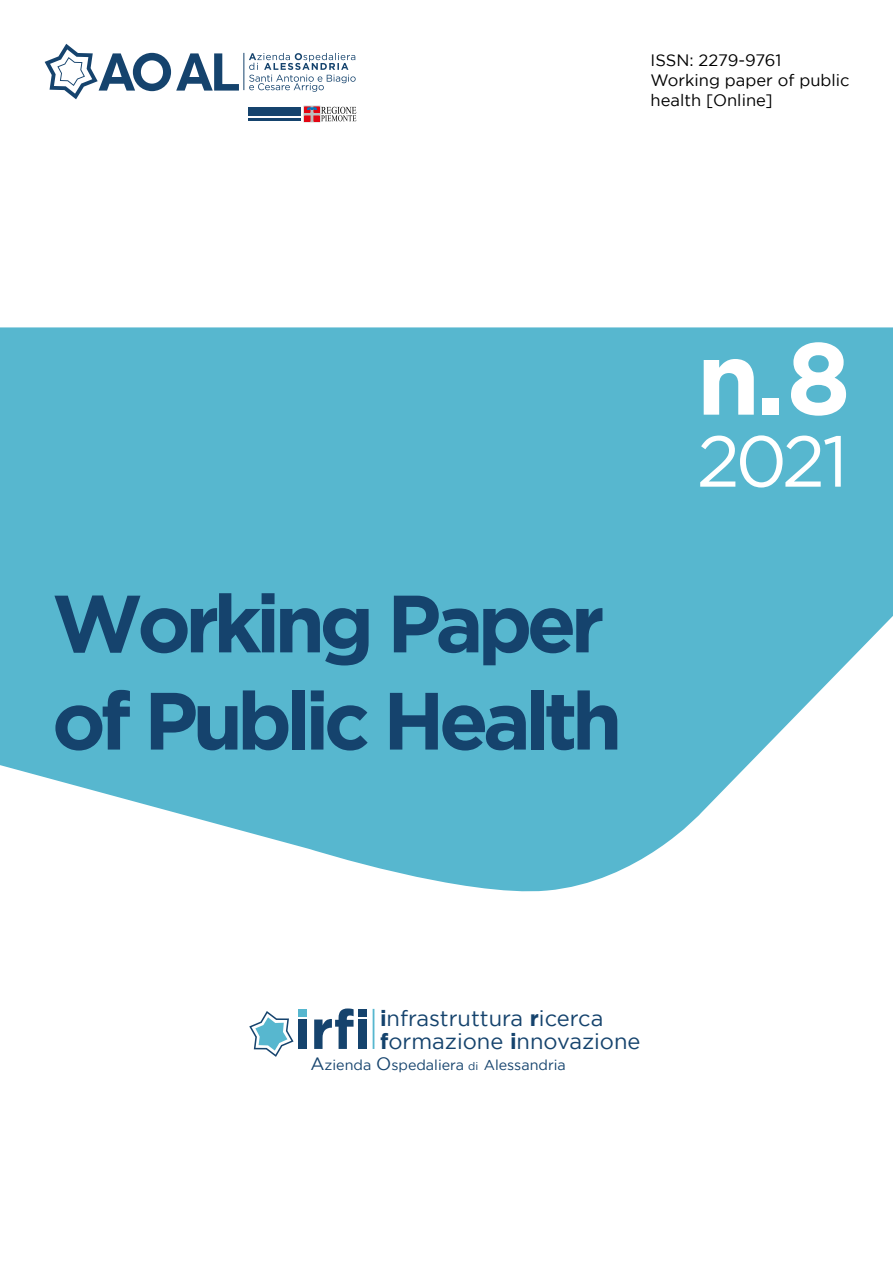
<style>
.page{position:relative;width:893px;height:1263px;background:#fff}
.page>*{position:absolute;margin:0;border:0;box-sizing:border-box;transform-origin:0 0}
.t1{font:700 102px "Gotham";color:#fff}
.t2{font:700 81px/97.2px "Gotham";letter-spacing:-.07em;color:#15436d}
.t3{font:72px "Gotham";color:#fff}
.t4{font:21.9px/23.7px "Gotham";color:#15436d}
.t5{font:16.5px/19.8px "Gotham";color:#000}
.t6{font:14.25px "Gotham";color:#15436d}
.s1{font-weight:700}
.s2{font-size:17.85px}
.s3{font-size:10.95px}
</style>
<div class="page">
<svg style="left:0;top:327px;width:893px;height:565px;background:#6dc0d5"></svg>
<div style="left:298px;top:1009px;width:9px;height:7px;background:#57b7cf"></div>
<div style="left:298px;top:1019px;width:8px;height:30px;background:#15436d"></div>
<div style="left:358px;top:1009px;width:9px;height:7px;background:#15436d"></div>
<svg style="left:314px;top:1008px;width:40px;height:41px"></svg>
<div style="left:358px;top:1019px;width:9px;height:30px;background:#15436d"></div>
<hr style="left:373px;top:1009px;width:1px;height:40px;background:#57b7cf">
<svg style="left:249px;top:1011px;width:45px;height:46px"></svg>
<svg style="left:45px;top:44px;width:194px;height:55px"></svg>
<hr style="left:244px;top:53px;width:1px;height:37px;background:#15436d">
<svg style="left:249px;top:53px;width:107px;height:39px"></svg>
<div style="left:304px;top:106px;width:16px;height:16px;border:1px solid #bcbcbc"></div>
<svg style="left:305px;top:107px;width:51px;height:14px"></svg>
<div style="left:248px;top:108px;width:53px;height:8px;background:#15436d"></div>
<hr style="left:248px;top:118px;width:53px;height:3px;background:#15436d">
<p class="t5" style="left:651px;top:50px;width:201px">ISSN: 2279-9761<br>Working paper of public health [Online]</p>
<h2 class="t2" style="left:52px;top:573px;width:572px">Working Paper of Public Health</h2>
<h1 class="t1" style="left:697px;top:320px;width:155px">n.8</h1>
<h3 class="t3" style="left:697px;top:421px;width:153px">2021</h3>
<h3 class="t4" style="left:380px;top:1006px;width:262px"><span class="s1">i</span>nfrastruttura <span class="s1">r</span>icerca <span class="s1">f</span>ormazione <span class="s1">i</span>nnovazione</h3>
<p class="t6" style="left:310px;top:1057px;width:257px"><span class="s2">A</span>zienda <span class="s2">O</span>spedaliera <span class="s3">di</span> Alessandria</p>
</div>
